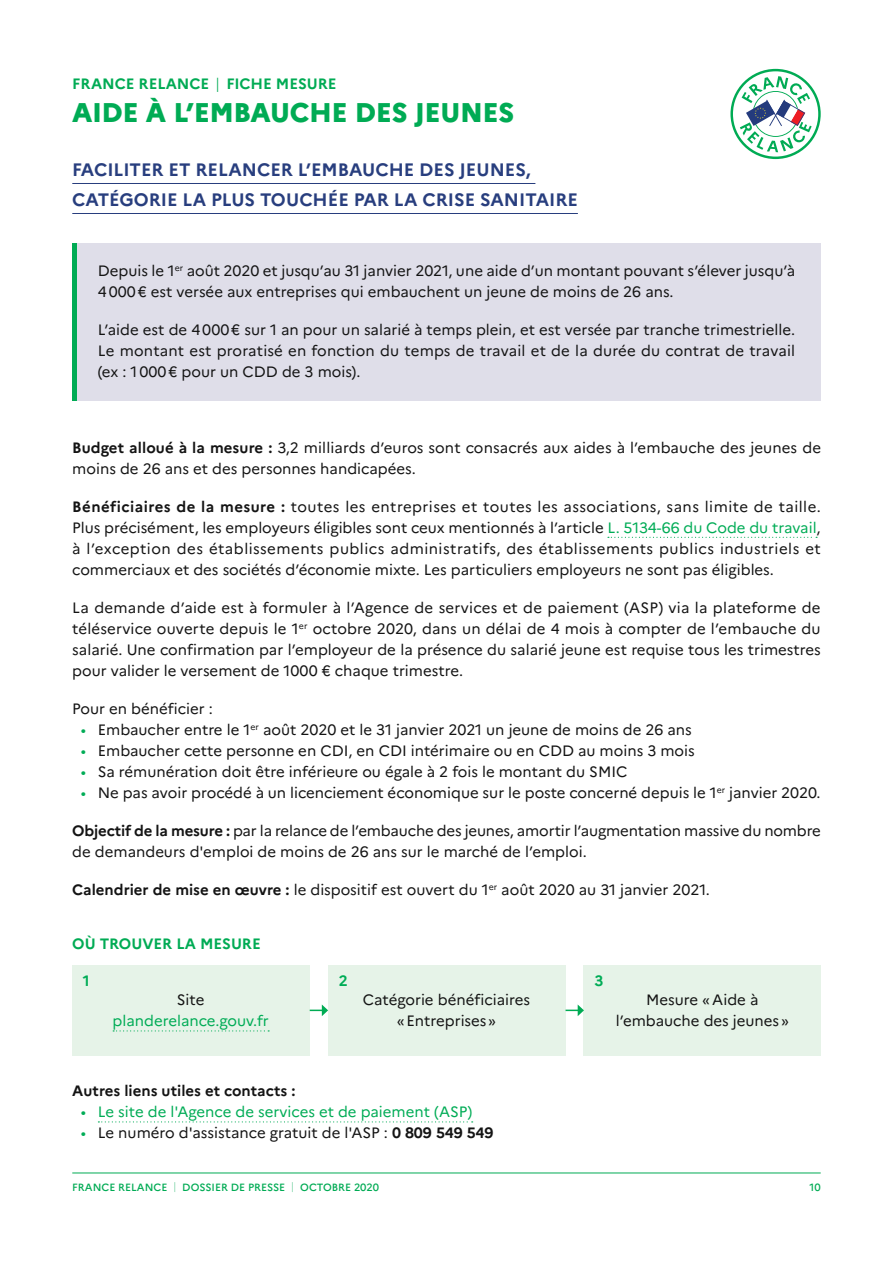
<style>
.page{position:relative;width:893px;height:1263px;background:#fff}
.page>*{position:absolute;margin:0;border:0;box-sizing:border-box;transform-origin:0 0}
.t1{font:800 27px "Marianne";letter-spacing:-.015em;color:#00ab54}
.t2{font:700 18px/30px "Marianne";color:#283e7e}
.t3{font:15px/21px "Marianne";color:#141414}
.t4{font:15px "Marianne";color:#00ac56}
.t5{font:700 15px "Marianne";letter-spacing:-.005em;color:#00ab54}
.t6{font:700 15px "Marianne";color:#141414}
.t7{font:700 15px "Marianne";color:#00ac56}
.t8{font:500 10.5px "Marianne";color:#00ab54}
.s1{font-weight:300}
.s2{font-weight:700}
.s3{color:#00ac56}
.s4{font-weight:100}
</style>
<div class="page">
<hr style="left:72px;top:1173px;width:749px;height:1px;background:#00ab54">
<svg style="left:730px;top:69px;width:91px;height:90px"></svg>
<div style="left:72px;top:243px;width:749px;height:157px;background:#dfdee9"></div>
<div style="left:72px;top:243px;width:5px;height:157px;background:#00ab54"></div>
<svg style="left:608px;top:537px;width:209px;height:1px"></svg>
<svg style="left:98px;top:1121px;width:375px;height:1px"></svg>
<hr style="left:72px;top:183px;width:463px;height:1px;background:#283e7e">
<hr style="left:72px;top:213px;width:506px;height:1px;background:#283e7e">
<div style="left:72px;top:965px;width:238px;height:90px;background:#e6f3e8"></div>
<div style="left:328px;top:965px;width:237px;height:90px;background:#e6f3e8"></div>
<div style="left:583px;top:965px;width:238px;height:90px;background:#e6f3e8"></div>
<svg style="left:310px;top:1004px;width:18px;height:12px"></svg>
<svg style="left:566px;top:1004px;width:18px;height:12px"></svg>
<svg style="left:113px;top:1030px;width:156px;height:1px"></svg>
<p class="t5" style="left:72px;top:75px;width:266px">FRANCE RELANCE <span class="s1">|</span> FICHE MESURE</p>
<h1 class="t1" style="left:72px;top:96px;width:443px">AIDE À L’EMBAUCHE DES JEUNES</h1>
<p class="t2" style="left:72px;top:155px;width:507px">FACILITER ET RELANCER L’EMBAUCHE DES JEUNES,<br>CATÉGORIE LA PLUS TOUCHÉE PAR LA CRISE SANITAIRE</p>
<p class="t3" style="left:98px;top:260px;width:699px">Depuis le 1<sup>er</sup> août 2020 et jusqu’au 31 janvier 2021, une aide d’un montant pouvant s’élever jusqu’à<br>4000€ est versée aux entreprises qui embauchent un jeune de moins de 26 ans.</p>
<p class="t3" style="left:98px;top:319px;width:699px;text-align:justify">L’aide est de 4000€ sur 1 an pour un salarié à temps plein, et est versée par tranche trimestrielle.<br>Le montant est proratisé en fonction du temps de travail et de la durée du contrat de travail (ex : 1000€ pour un CDD de 3 mois).</p>
<p class="t3" style="left:72px;top:437px;width:750px"><span class="s2">Budget alloué à la mesure :</span> 3,2 milliards d’euros sont consacrés aux aides à l’embauche des jeunes de moins de 26 ans et des personnes handicapées.</p>
<p class="t3" style="left:72px;top:496px;width:750px;text-align:justify"><span class="s2">Bénéficiaires de la mesure :</span> toutes les entreprises et toutes les associations, sans limite de taille.<br>Plus précisément, les employeurs éligibles sont ceux mentionnés à l’article <span class="s3">L. 5134-66 du Code du travail</span>, à l’exception des établissements publics administratifs, des établissements publics industriels et commerciaux et des sociétés d’économie mixte. Les particuliers employeurs ne sont pas éligibles.</p>
<p class="t3" style="left:72px;top:597px;width:750px;text-align:justify">La demande d’aide est à formuler à l’Agence de services et de paiement (ASP) via la plateforme de téléservice ouverte depuis le 1<sup>er</sup> octobre 2020, dans un délai de 4 mois à compter de l’embauche du salarié. Une confirmation par l’employeur de la présence du salarié jeune est requise tous les trimestres pour valider le versement de 1000 € chaque trimestre.</p>
<p class="t3" style="left:72px;top:698px;width:142px">Pour en bénéficier :</p>
<p class="t3" style="left:81px;top:719px;width:613px"><span class="s3">•</span> Embaucher entre le 1<sup>er</sup> août 2020 et le 31 janvier 2021 un jeune de moins de 26 ans</p>
<p class="t3" style="left:81px;top:740px;width:615px"><span class="s3">•</span> Embaucher cette personne en CDI, en CDI intérimaire ou en CDD au moins 3 mois</p>
<p class="t3" style="left:81px;top:761px;width:548px"><span class="s3">•</span> Sa rémunération doit être inférieure ou égale à 2 fois le montant du SMIC</p>
<p class="t3" style="left:81px;top:782px;width:741px"><span class="s3">•</span> Ne pas avoir procédé à un licenciement économique sur le poste concerné depuis le 1<sup>er</sup> janvier 2020.</p>
<p class="t3" style="left:72px;top:820px;width:750px"><span class="s2">Objectif de la mesure :</span> par la relance de l’embauche des jeunes, amortir l’augmentation massive du nombre de demandeurs d'emploi de moins de 26 ans sur le marché de l’emploi.</p>
<p class="t3" style="left:72px;top:879px;width:639px"><span class="s2">Calendrier de mise en œuvre :</span> le dispositif est ouvert du 1<sup>er</sup> août 2020 au 31 janvier 2021.</p>
<p class="t5" style="left:72px;top:935px;width:190px">OÙ TROUVER LA MESURE</p>
<p class="t7" style="left:83px;top:971px;width:8px">1</p>
<p class="t7" style="left:339px;top:971px;width:10px">2</p>
<p class="t7" style="left:595px;top:971px;width:10px">3</p>
<p class="t3" style="left:177px;top:989px;width:29px">Site</p>
<p class="t4" style="left:113px;top:1012px;width:158px">planderelance.gouv.fr</p>
<p class="t3" style="left:363px;top:989px;width:169px;text-align:center">Catégorie bénéficiaires «Entreprises»</p>
<p class="t3" style="left:616px;top:989px;width:175px;text-align:center">Mesure «Aide à l’embauche des jeunes»</p>
<p class="t6" style="left:72px;top:1082px;width:225px">Autres liens utiles et contacts :</p>
<p class="t4" style="left:81px;top:1103px;width:393px">• Le site de l'Agence de services et de paiement (ASP)</p>
<p class="t3" style="left:81px;top:1122px;width:414px"><span class="s3">•</span> Le numéro d'assistance gratuit de l'ASP : <span class="s2">0 809 549 549</span></p>
<p class="t8" style="left:72px;top:1180px;width:308px">FRANCE RELANCE <span class="s4">|</span> DOSSIER DE PRESSE <span class="s4">|</span> OCTOBRE 2020</p>
<p class="t8" style="left:809px;top:1180px;width:13px">10</p>
</div>
